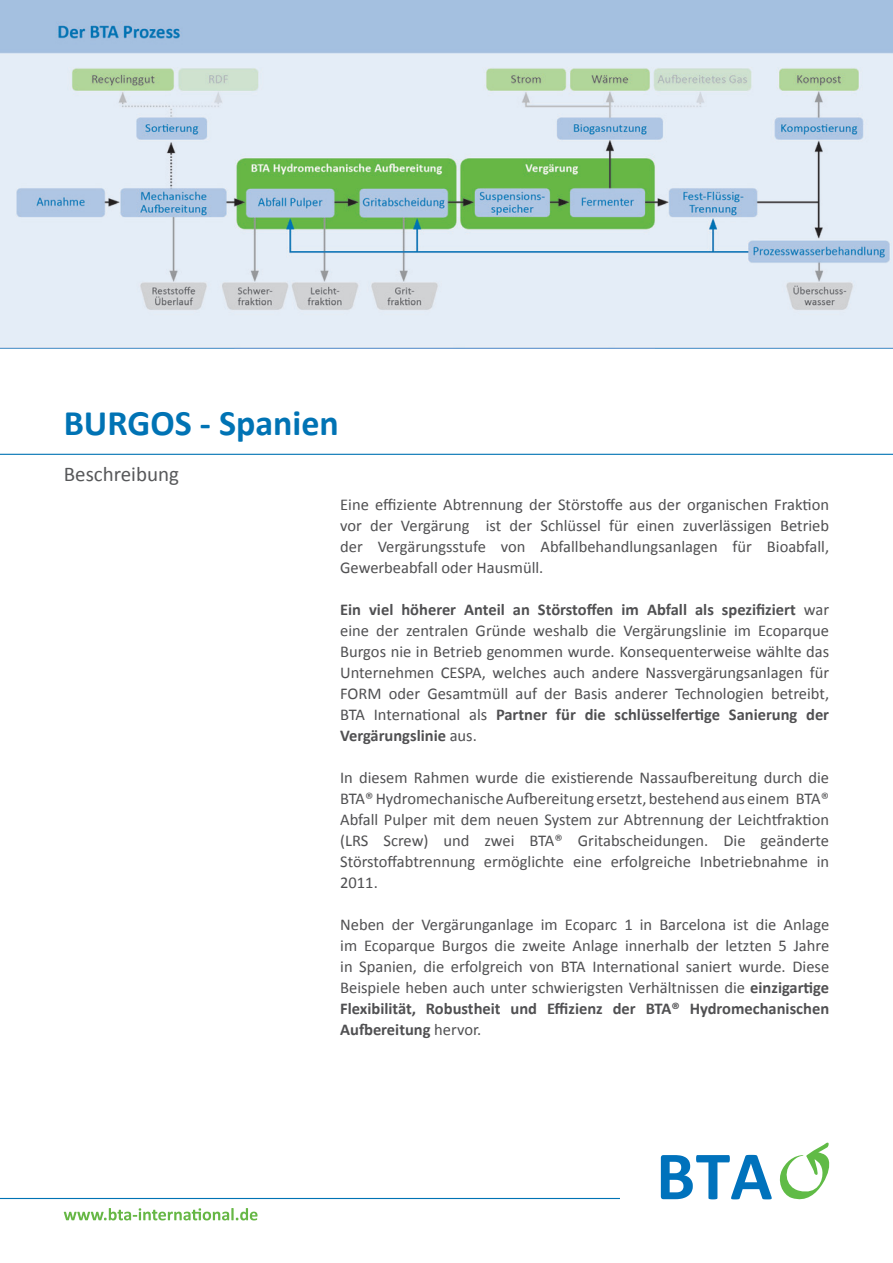
<style>
.page{position:relative;width:893px;height:1263px;background:#fff}
.page>*{position:absolute;margin:0;border:0;box-sizing:border-box;transform-origin:0 0}
.t1{font:700 36px "Calibri";color:#0073b4}
.t2{font:21px "Calibri";color:#57585a}
.t3{font:16.5px/21px "Calibri";color:#505052;text-align:justify}
.s1{font-weight:700}
</style>
<div class="page">
<img style="left:0;top:0;width:893px;height:349px">
<svg style="left:64px;top:1208px;width:193px;height:12px"></svg>
<hr style="left:0;top:454px;width:893px;height:1px;background:#0073b4">
<svg style="left:0;top:1199px;width:556px;height:1px"></svg>
<hr style="left:0;top:1198px;width:620px;height:1px;background:#0073b4">
<svg style="left:556px;top:1142px;width:274px;height:58px"></svg>
<h1 class="t1" style="left:64px;top:400px;width:277px">BURGOS - Spanien</h1>
<p class="t2" style="left:64px;top:461px;width:117px">Beschreibung</p>
<p class="t3" style="left:340px;top:494px;width:490px">Eine effiziente Abtrennung der Störstoffe aus der organischen Fraktion vor der Vergärung ist der Schlüssel für einen zuverlässigen Betrieb der Vergärungsstufe von Abfallbehandlungsanlagen für Bioabfall, Gewerbeabfall oder Hausmüll.</p>
<p class="t3" style="left:340px;top:599px;width:491px"><span class="s1">Ein viel höherer Anteil an Störstoffen im Abfall als spezifiziert</span> war eine der zentralen Gründe weshalb die Vergärungslinie im Ecoparque Burgos nie in Betrieb genommen wurde. Konsequenterweise wählte das Unternehmen CESPA, welches auch andere Nassvergärungsanlagen für FORM oder Gesamtmüll auf der Basis anderer Technologien betreibt, BTA International als <span class="s1">Partner für die schlüsselfertige Sanierung der Vergärungslinie</span> aus.</p>
<p class="t3" style="left:340px;top:767px;width:491px">In diesem Rahmen wurde die existierende Nassaufbereitung durch die BTA®HydromechanischeAufbereitung ersetzt, bestehend aus einem BTA® Abfall Pulper mit dem neuen System zur Abtrennung der Leichtfraktion (LRS Screw) und zwei BTA® Gritabscheidungen. Die geänderte Störstoffabtrennung ermöglichte eine erfolgreiche Inbetriebnahme in 2011.</p>
<p class="t3" style="left:340px;top:914px;width:491px">Neben der Vergärunganlage im Ecoparc 1 in Barcelona ist die Anlage im Ecoparque Burgos die zweite Anlage innerhalb der letzten 5 Jahre in Spanien, die erfolgreich von BTA International saniert wurde. Diese Beispiele heben auch unter schwierigsten Verhältnissen die <span class="s1">einzigartige Flexibilität, Robustheit und Effizienz der BTA® Hydromechanischen Aufbereitung</span> hervor.</p>
</div>
